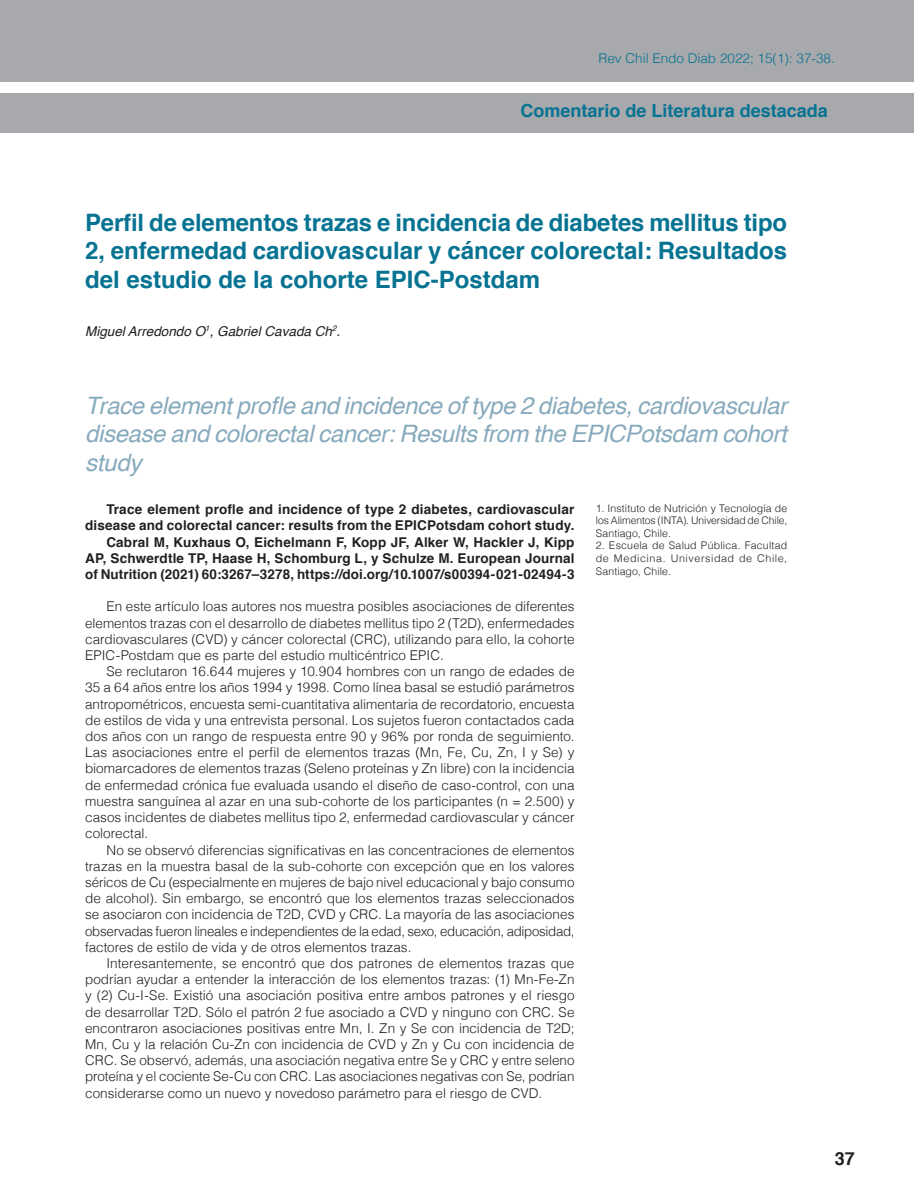
<style>
.page{position:relative;width:915px;height:1191px;background:#fff}
.page>*{position:absolute;margin:0;border:0;box-sizing:border-box;transform-origin:0 0}
.Título{font:700 24px/28.8px "Helvetica";color:#077392;text-align:justify}
.Titule{font:italic 24px/28.8px "Helvetica";letter-spacing:-.015em;color:#88aabd;text-align:justify}
.t1{font:700 18px "Helvetica";color:#077392}
.t2{font:700 18px "Helvetica";color:#231f20}
.Texto{font:300 13.5px/16.2px "Helvetica";color:#231f20;text-align:justify}
.Texto-2{font:700 13.5px/16.2px "Helvetica";letter-spacing:.01em;color:#231f20;text-align:right}
.Autores{font:italic 13.5px "Helvetica";color:#231f20}
.t3{font:300 13.5px "Helvetica";color:#077392}
.Afilacion_1{font:300 10.5px/12.6px "Helvetica";letter-spacing:.01em;color:#231f20;text-align:justify}
</style>
<div class="page">
<div style="left:0;top:0;width:913px;height:81px;background:#a8a9ad"></div>
<div style="left:0;top:93px;width:913px;height:40px;background:#a8a9ad"></div>
<p class="t3" style="left:598px;top:46px;width:238px">Rev Chil Endo Diab 2022; 15(1): 37-38.</p>
<h2 class="t1" style="left:520px;top:96px;width:309px">Comentario de Literatura destacada</h2>
<p class="Título" style="left:85px;top:208px;width:703px">Perfil de elementos trazas e incidencia de diabetes mellitus tipo 2, enfermedad cardiovascular y cáncer colorectal: Resultados del estudio de la cohorte EPIC-Postdam</p>
<p class="Autores" style="left:85px;top:320px;width:256px">Miguel Arredondo O<sup>1</sup>, Gabriel Cavada Ch<sup>2</sup>.</p>
<p class="Titule" style="left:85px;top:391px;width:703px">Trace element profle and incidence of type 2 diabetes, cardiovascular disease and colorectal cancer: Results from the EPICPotsdam cohort study</p>
<p class="Texto-2" style="left:85px;top:501px;width:490px">Trace element profle and incidence of type 2 diabetes, cardiovascular disease and colorectal cancer: results from the EPICPotsdam cohort study.</p>
<p class="Texto-2" style="left:85px;top:534px;width:490px;text-align:justify;text-indent:21px">Cabral M, Kuxhaus O, Eichelmann F, Kopp JF, Alker W, Hackler J, Kipp AP, Schwerdtle TP, Haase H, Schomburg L, y Schulze M. European Journal of Nutrition (2021) 60:3267–3278, https://doi.org/10.1007/s00394-021-02494-3</p>
<p class="Texto" style="left:85px;top:597px;width:490px;text-indent:21px">En este artículo loas autores nos muestra posibles asociaciones de diferentes elementos trazas con el desarrollo de diabetes mellitus tipo 2 (T2D), enfermedades cardiovasculares (CVD) y cáncer colorectal (CRC), utilizando para ello, la cohorte EPIC-Postdam que es parte del estudio multicéntrico EPIC.</p>
<p class="Texto" style="left:85px;top:662px;width:491px;text-indent:21px">Se reclutaron 16.644 mujeres y 10.904 hombres con un rango de edades de 35 a 64 años entre los años 1994 y 1998. Como línea basal se estudió parámetros antropométricos, encuesta semi-cuantitativa alimentaria de recordatorio, encuesta de estilos de vida y una entrevista personal. Los sujetos fueron contactados cada dos años con un rango de respuesta entre 90 y 96% por ronda de seguimiento.<br>Las asociaciones entre el perfil de elementos trazas (Mn, Fe, Cu, Zn, I y Se) y biomarcadores de elementos trazas (Seleno proteínas y Zn libre) con la incidencia de enfermedad crónica fue evaluada usando el diseño de caso-control, con una muestra sanguínea al azar en una sub-cohorte de los participantes (n = 2.500) y casos incidentes de diabetes mellitus tipo 2, enfermedad cardiovascular y cáncer colorectal.</p>
<p class="Texto" style="left:85px;top:840px;width:491px;text-indent:21px">No se observó diferencias significativas en las concentraciones de elementos trazas en la muestra basal de la sub-cohorte con excepción que en los valores séricos de Cu (especialmente en mujeres de bajo nivel educacional y bajo consumo de alcohol). Sin embargo, se encontró que los elementos trazas seleccionados se asociaron con incidencia de T2D, CVD y CRC. La mayoría de las asociaciones observadas fueron lineales e independientes de la edad, sexo, educación, adiposidad, factores de estilo de vida y de otros elementos trazas.</p>
<p class="Texto" style="left:85px;top:954px;width:491px;text-indent:21px">Interesantemente, se encontró que dos patrones de elementos trazas que podrían ayudar a entender la interacción de los elementos trazas: (1) Mn-Fe-Zn y (2) Cu-I-Se. Existió una asociación positiva entre ambos patrones y el riesgo de desarrollar T2D. Sólo el patrón 2 fue asociado a CVD y ninguno con CRC. Se encontraron asociaciones positivas entre Mn, I. Zn y Se con incidencia de T2D; Mn, Cu y la relación Cu-Zn con incidencia de CVD y Zn y Cu con incidencia de CRC. Se observó, además, una asociación negativa entre Se y CRC y entre seleno proteína y el cociente Se-Cu con CRC. Las asociaciones negativas con Se, podrían considerarse como un nuevo y novedoso parámetro para el riesgo de CVD.</p>
<p class="Afilacion_1" style="left:595px;top:501px;width:193px">1. Instituto de Nutrición y Tecnología de los Alimentos (INTA). Universidad de Chile, Santiago, Chile.</p>
<p class="Afilacion_1" style="left:595px;top:538px;width:193px">2. Escuela de Salud Pública. Facultad de Medicina. Universidad de Chile, Santiago, Chile.</p>
<h2 class="t2" style="left:834px;top:1144px;width:22px">37</h2>
</div>
